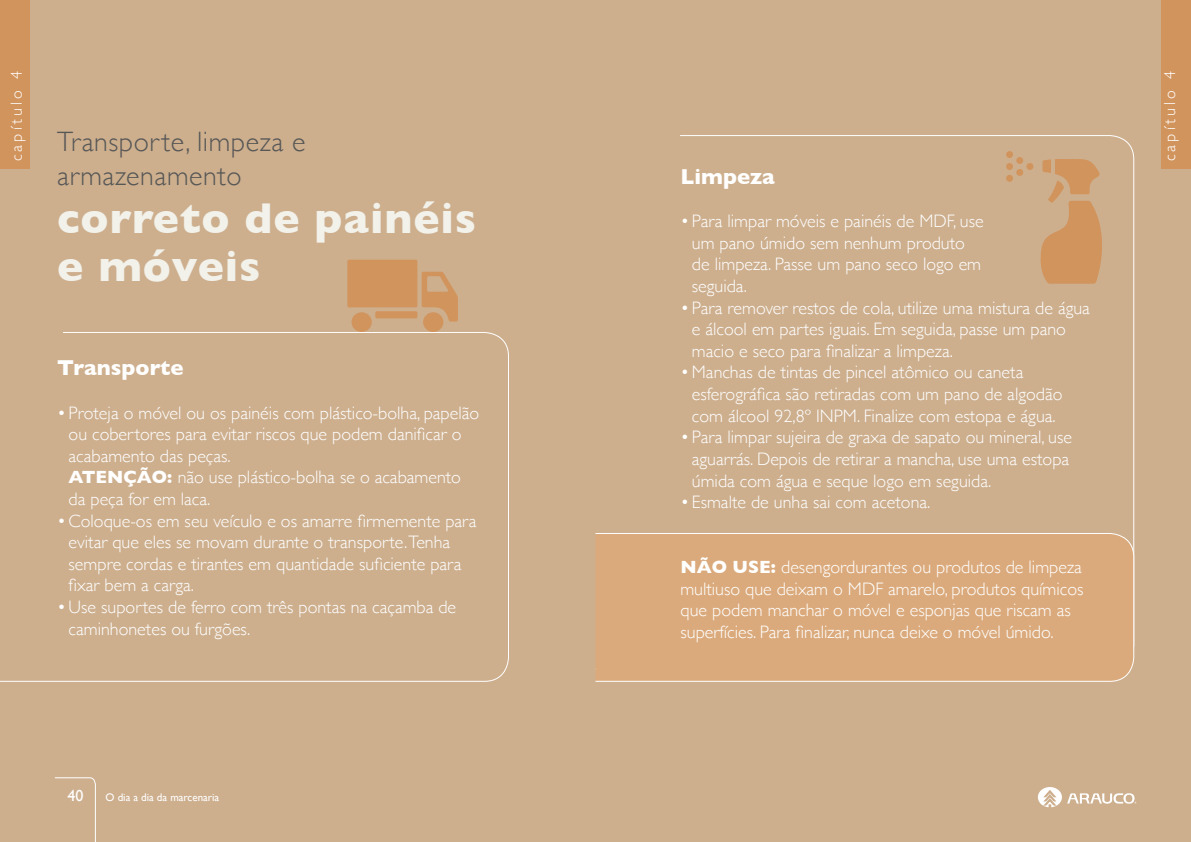
<style>
.page{position:relative;width:1191px;height:842px;background:#fff}
.page>*{position:absolute;margin:0;border:0;box-sizing:border-box;transform-origin:0 0}
.t1{font:700 44px/48px "Gill Sans";letter-spacing:.02em;color:#f2f1ea}
.t2{font:300 28px/33.6px "Gill Sans";letter-spacing:.02em;color:#575756}
.t3{font:700 22px "Gill Sans";color:#fff}
.t4{font:300 18px/21.6px "Gill Sans";color:#fff}
.t5{font:300 16px "Gill Sans";letter-spacing:.2em;color:#fff}
.t6{font:16px "Gill Sans";color:#fff}
.t7{font:11px "Gill Sans";color:#fff}
.s1{font-weight:700}
</style>
<div class="page">
<div style="left:0;top:0;width:595px;height:842px;background:#cdaf8e"></div>
<div style="left:0;top:0;width:30px;height:169px;background:#d2945d"></div>
<div style="left:595px;top:0;width:596px;height:842px;background:#cdaf8e"></div>
<div style="left:1160px;top:0;width:31px;height:169px;background:#d2945d"></div>
<svg style="left:55px;top:777px;width:41px;height:65px"></svg>
<svg style="left:1037px;top:787px;width:99px;height:20px"></svg>
<div style="left:595px;top:532px;width:539px;height:150px;background:#dbaa7c"></div>
<svg style="left:0;top:332px;width:509px;height:350px"></svg>
<svg style="left:347px;top:260px;width:111px;height:72px"></svg>
<div style="left:1016px;top:157px;width:7px;height:7px;background:#d2945d;border-radius:50%"></div>
<div style="left:1006px;top:151px;width:7px;height:7px;background:#d2945d;border-radius:50%"></div>
<div style="left:1026px;top:163px;width:7px;height:7px;background:#d2945d;border-radius:50%"></div>
<div style="left:1016px;top:169px;width:7px;height:7px;background:#d2945d;border-radius:50%"></div>
<div style="left:1006px;top:175px;width:7px;height:7px;background:#d2945d;border-radius:50%"></div>
<div style="left:1006px;top:163px;width:7px;height:7px;background:#d2945d;border-radius:50%"></div>
<svg style="left:1040px;top:159px;width:62px;height:125px"></svg>
<p class="t5" style="left:4px;top:161px;width:92px;rotate:-90deg">capítulo 4</p>
<p class="t5" style="left:1157px;top:161px;width:92px;rotate:-90deg">capítulo 4</p>
<h2 class="t2" style="left:57px;top:124px;width:250px">Transporte, limpeza e armazenamento</h2>
<h1 class="t1" style="left:57px;top:193px;width:420px">correto de painéis e móveis</h1>
<p class="t3" style="left:680px;top:159px;width:96px">Limpeza</p>
<p class="t4" style="left:692px;top:210px;width:293px;text-indent:-11px">• Para limpar móveis e painéis de MDF, use um pano úmido sem nenhum produto de limpeza. Passe um pano seco logo em seguida.</p>
<p class="t4" style="left:692px;top:296px;width:399px;text-indent:-11px">• Para remover restos de cola, utilize uma mistura de água e álcool em partes iguais. Em seguida, passe um pano macio e seco para finalizar a limpeza.</p>
<p class="t4" style="left:692px;top:361px;width:372px;text-indent:-11px">•Manchas de tintas de pincel atômico ou caneta esferográfica são retiradas com um pano de algodão com álcool 92,8º INPM. Finalize com estopa e água.</p>
<p class="t4" style="left:692px;top:426px;width:381px;text-indent:-11px">• Para limpar sujeira de graxa de sapato ou mineral, use aguarrás. Depois de retirar a mancha, use uma estopa úmida com água e seque logo em seguida.</p>
<p class="t4" style="left:680px;top:491px;width:251px">• Esmalte de unha sai com acetona.</p>
<p class="t3" style="left:57px;top:350px;width:128px">Transporte</p>
<p class="t4" style="left:69px;top:401px;width:412px;text-indent:-11px">• Proteja o móvel ou os painéis com plástico-bolha, papelão ou cobertores para evitar riscos que podem danificar o acabamento das peças.<br><span class="s1">AT ENÇÃO:</span> não use plástico-bolha se o acabamento da peça for em laca.</p>
<p class="t4" style="left:69px;top:509px;width:409px;text-indent:-11px">•Coloque-os em seu veículo e os amarre firmemente para evitar que eles se movam durante o transporte.Tenha sempre cordas e tirantes em quantidade suficiente para fixar bem a carga.</p>
<p class="t4" style="left:69px;top:595px;width:389px;text-indent:-11px">•Use suportes de ferro com três pontas na caçamba de caminhonetes ou furgões.</p>
<p class="t4" style="left:680px;top:555px;width:404px"><span class="s1">NÃO USE:</span> desengordurantes ou produtos de limpeza multiuso que deixam o MDF amarelo, produtos químicos que podem manchar o móvel e esponjas que riscam as superfícies. Para finalizar, nunca deixe o móvel úmido.</p>
<p class="t6" style="left:67px;top:787px;width:17px">40</p>
<p class="t7" style="left:106px;top:791px;width:115px">O dia a dia da marcenaria</p>
</div>
